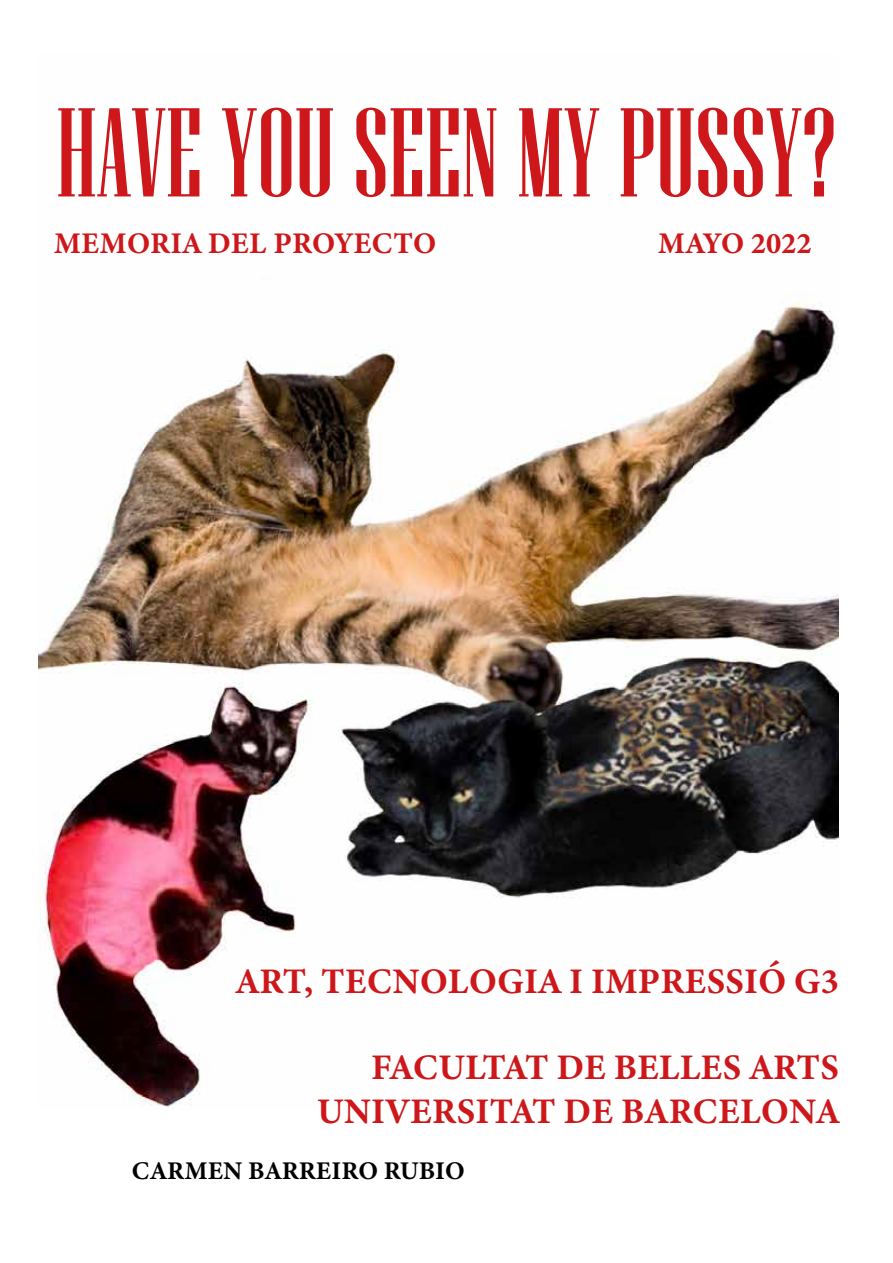
<style>
.page{position:relative;width:893px;height:1263px;background:#fff}
.page>*{position:absolute;margin:0;border:0;box-sizing:border-box;transform-origin:0 0}
.t1{font:126px "Niagara Solid";color:#cd171a}
.t2{font:36px/43.2px "Minion Variable Concept";letter-spacing:.025em;color:#cd171a;text-align:right}
.t3{font:30px "Minion Variable Concept";letter-spacing:.025em;color:#cd171a}
.t4{font:25.5px "Minion Variable Concept";letter-spacing:.035em;color:#000}
</style>
<div class="page">
<img style="left:38px;top:302px;width:801px;height:805px">
<h1 class="t1" style="left:56px;top:86px;width:782px">HAVE YOU SEEN MY PUSSY?</h1>
<p class="t3" style="left:54px;top:222px;width:383px">MEMORIA DEL PROYECTO</p>
<p class="t3" style="left:658px;top:222px;width:154px">MAYO 2022</p>
<p class="t2" style="left:236px;top:959px;width:603px">ART, TECNOLOGIA I IMPRESSIÓ G3</p>
<p class="t2" style="left:318px;top:1046px;width:523px">FACULTAT DE BELLES ARTS<br>UNIVERSITAT DE BARCELONA</p>
<p class="t4" style="left:132px;top:1153px;width:334px">CARMEN BARREIRO RUBIO</p>
</div>
